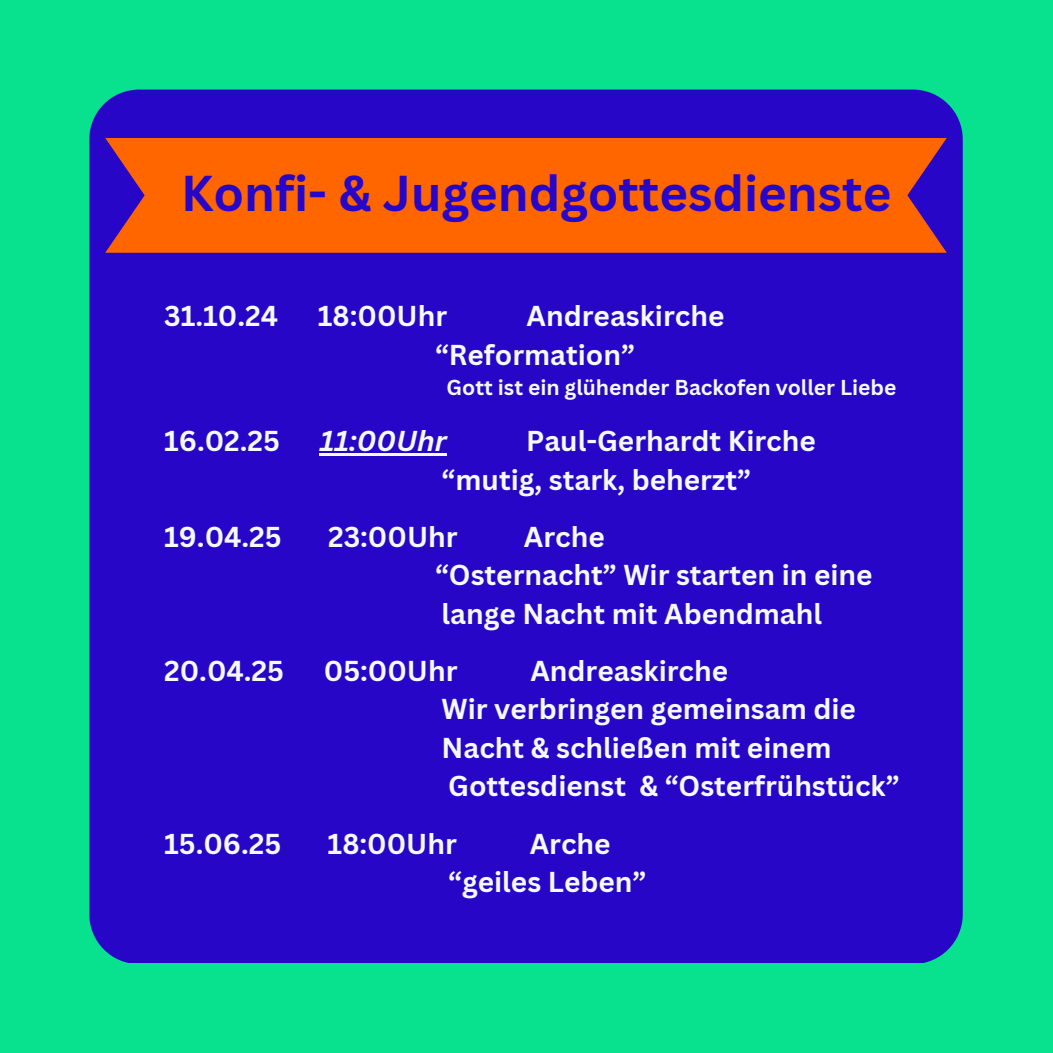
<style>
.page{position:relative;width:1053px;height:1053px;background:#08e18d}
.page>*{position:absolute;margin:0;border:0;box-sizing:border-box;transform-origin:0 0}
.t1{font:700 49px "Canva Sans";color:#2706c8}
.t2{font:700 28px/38.5px "Canva Sans";color:#f4fafb}
.t3{font:italic 700 28px "Canva Sans";color:#f4fafb}
.t4{font:700 21px "Canva Sans";color:#f4fafb}
</style>
<div class="page">
<div style="left:89px;top:90px;width:873px;height:873px;background:#2706c8;border-radius:50px"></div>
<div style="left:105px;top:138px;width:841px;height:115px;background:#f60"></div>
<hr style="left:320px;top:453px;width:127px;height:3px;background:#f4fafb">
<h1 class="t1" style="left:181px;top:159px;width:711px">Konfi- &amp; Jugendgottesdienste</h1>
<p class="t2" style="left:164px;top:296px;width:116px">31.10.24</p>
<p class="t2" style="left:318px;top:296px;width:131px">18:00Uhr</p>
<p class="t2" style="left:526px;top:296px;width:199px">Andreaskirche</p>
<p class="t2" style="left:435px;top:334px;width:201px">“Reformation”</p>
<p class="t4" style="left:446px;top:372px;width:451px">Gott ist ein glühender Backofen voller Liebe</p>
<h2 class="t2" style="left:164px;top:421px;width:117px">16.02.25</h2>
<h2 class="t3" style="left:320px;top:421px;width:128px">11:00Uhr</h2>
<h2 class="t2" style="left:441px;top:421px;width:376px;text-indent:84px">Paul-Gerhardt Kirche “mutig, stark, beherzt”</h2>
<h2 class="t2" style="left:164px;top:516px;width:119px">19.04.25</h2>
<h2 class="t2" style="left:328px;top:516px;width:131px">23:00Uhr</h2>
<h2 class="t2" style="left:435px;top:516px;width:439px;text-indent:89px">Arche<br>“Osternacht” Wir starten in eine lange Nacht mit Abendmahl</h2>
<h2 class="t2" style="left:441px;top:651px;width:416px;text-indent:89px">Andreaskirche<br>Wir verbringen gemeinsam die<br>Nacht &amp; schließen mit einem<br>Gottesdienst</h2>
<h2 class="t2" style="left:164px;top:651px;width:121px">20.04.25</h2>
<h2 class="t2" style="left:324px;top:651px;width:135px">05:00Uhr</h2>
<h2 class="t2" style="left:639px;top:766px;width:262px">&amp; “Osterfrühstück”</h2>
<h2 class="t2" style="left:164px;top:823px;width:119px">15.06.25</h2>
<h2 class="t2" style="left:328px;top:823px;width:131px">18:00Uhr</h2>
<h2 class="t2" style="left:448px;top:823px;width:200px;text-indent:82px">Arche “geiles Leben”</h2>
</div>
